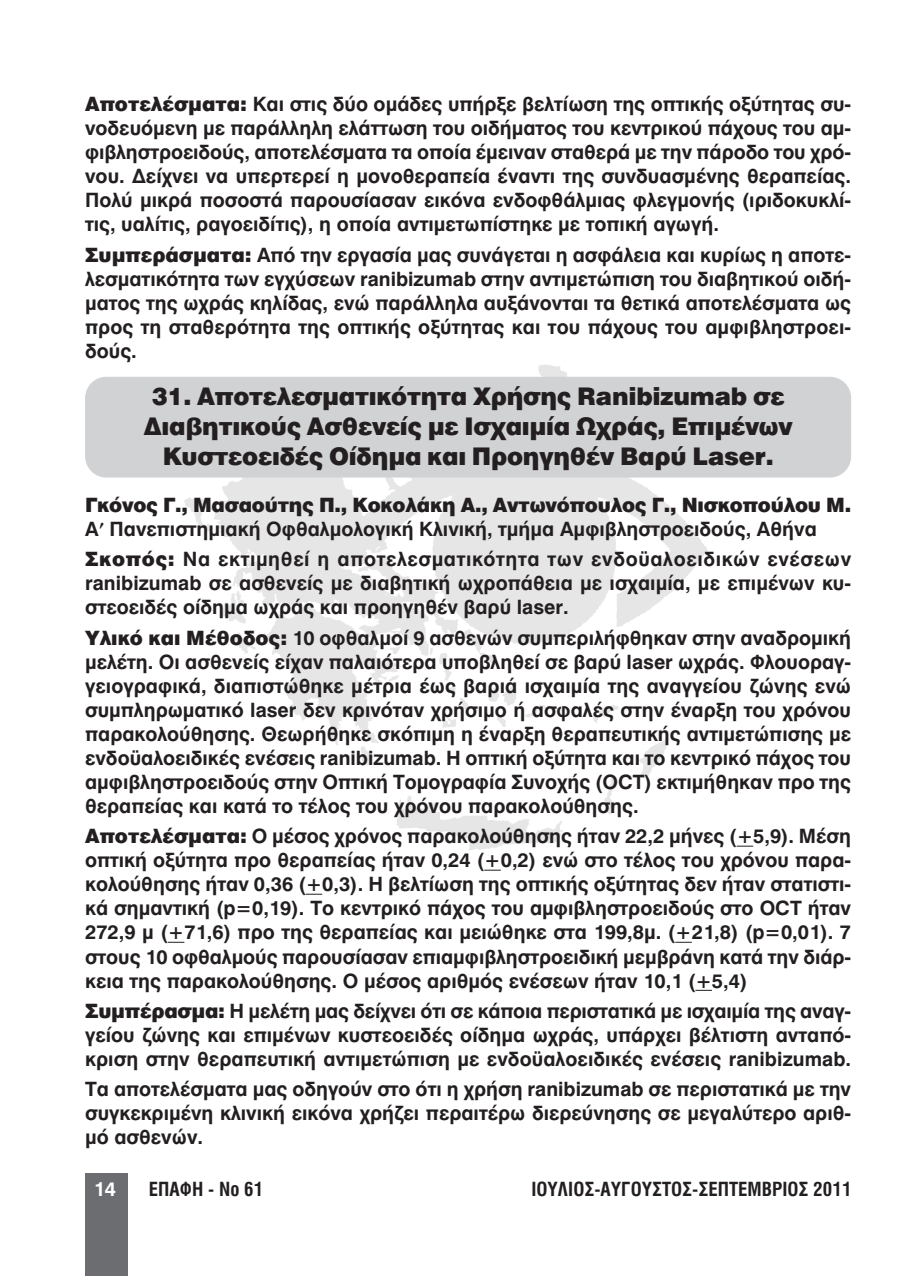
<style>
.page{position:relative;width:915px;height:1276px;background:#fff}
.page>*{position:absolute;margin:0;border:0;box-sizing:border-box;transform-origin:0 0}
.t1{font:900 24px/30px "UB Helvetica";letter-spacing:-.01em;color:#231f20;text-align:center}
.t2{font:19.5px/24px "UB Helvetica Bold";color:#231f20;text-align:justify}
.t3{font:900 19.5px "UB Helvetica";letter-spacing:-.01em;color:#231f20}
.t4{font:19.5px "UB Helvetica Cond Bold";color:#231f20}
.t5{font:19.5px "UB Helvetica Bold";color:#fff}
.s1{font-family:"UB Helvetica";font-weight:900}
.s2{font-family:"UB Optima Bold"}
</style>
<div class="page">
<img style="left:154px;top:364px;width:628px;height:507px">
<div style="left:85px;top:1174px;width:43px;height:102px;background:#6c6d70"></div>
<svg style="left:736px;top:846px;width:16px;height:1px"></svg>
<svg style="left:484px;top:870px;width:16px;height:1px"></svg>
<svg style="left:305px;top:894px;width:17px;height:1px"></svg>
<svg style="left:168px;top:942px;width:16px;height:1px"></svg>
<svg style="left:675px;top:942px;width:16px;height:1px"></svg>
<svg style="left:695px;top:990px;width:16px;height:1px"></svg>
<div style="left:85px;top:377px;width:765px;height:100px;background:#d1d2d4;border-radius:21px"></div>
<p class="t2" style="left:85px;top:92px;width:767px"><span class="s1">Αποτελέσµατα:</span> Και στις δύο οµάδες υπήρξε βελτίωση της οπτικής οξύτητας συ&shy;νοδευόµενη µε παράλληλη ελάττωση του οιδήµατος του κεντρικού πάχους του αµ&shy;φιβληστροειδούς, αποτελέσµατα τα οποία έµειναν σταθερά µε την πάροδο του χρό&shy;νου. ∆είχνει να υπερτερεί η µονοθεραπεία έναντι της συνδυασµένης θεραπείας.<br>Πολύ µικρά ποσοστά παρουσίασαν εικόνα ενδοφθάλµιας φλεγµονής (ιριδοκυκλί&shy;τις, υαλίτις, ραγοειδίτις), η οποία αντιµετωπίστηκε µε τοπική αγωγή.</p>
<p class="t2" style="left:85px;top:243px;width:767px"><span class="s1">Συµπεράσµατα:</span> Από την εργασία µας συνάγεται η ασφάλεια και κυρίως η αποτε&shy;λεσµατικότητα των εγχύσεων ranibizumab στην αντιµετώπιση του διαβητικού οιδή&shy;µατος της ωχράς κηλίδας, ενώ παράλληλα αυξάνονται τα θετικά αποτελέσµατα ως προς τη σταθερότητα της οπτικής οξύτητας και του πάχους του αµφιβληστροει&shy;δούς.</p>
<p class="t1" style="left:144px;top:381px;width:650px">31. Αποτελεσµατικότητα Χρήσης Ranibizumab σε ∆ιαβητικούς Ασθενείς µε Ισχαιµία Ωχράς, Επιµένων<br>Κυστεοειδές Οίδηµα και Προηγηθέν Βαρύ Laser.</p>
<p class="t3" style="left:85px;top:493px;width:767px">Γκόνος Γ., Μασαούτης Π., Κοκολάκη Α., Αντωνόπουλος Γ., Νισκοπούλου Μ.</p>
<p class="t2" style="left:85px;top:513px;width:767px;line-height:30.5px">Α<span class="s2">’</span> Πανεπιστηµιακή Οφθαλµολογική Κλινική, τµήµα Αµφιβληστροειδούς, Αθήνα<br><span class="s1">Σκοπός:</span> Να εκτιµηθεί η αποτελεσµατικότητα των ενδοϋαλοειδικών ενέσεων</p>
<p class="t2" style="left:85px;top:571px;width:767px">ranibizumab σε ασθενείς µε διαβητική ωχροπάθεια µε ισχαιµία, µε επιµένων κυ&shy;στεοειδές οίδηµα ωχράς και προηγηθέν βαρύ laser.</p>
<p class="t2" style="left:85px;top:625px;width:767px"><span class="s1">Υλικό και Μέθοδος:</span> 10 οφθαλµοί 9 ασθενών συµπεριλήφθηκαν στην αναδροµική µελέτη. Οι ασθενείς είχαν παλαιότερα υποβληθεί σε βαρύ laser ωχράς. Φλουοραγ&shy;γειογραφικά, διαπιστώθηκε µέτρια έως βαριά ισχαιµία της αναγγείου ζώνης ενώ συµπληρωµατικό laser δεν κρινόταν χρήσιµο ή ασφαλές στην έναρξη του χρόνου παρακολούθησης. Θεωρήθηκε σκόπιµη η έναρξη θεραπευτικής αντιµετώπισης µε ενδοϋαλοειδικές ενέσεις ranibizumab. Η οπτική οξύτητα και το κεντρικό πάχος του αµφιβληστροειδούς στην Οπτική Τοµογραφία Συνοχής (OCT) εκτιµήθηκαν προ της θεραπείας και κατά το τέλος του χρόνου παρακολούθησης.</p>
<p class="t2" style="left:85px;top:824px;width:767px"><span class="s1">Αποτελέσµατα:</span> Ο µέσος χρόνος παρακολούθησης ήταν 22,2 µήνες (+5,9). Μέση οπτική οξύτητα προ θεραπείας ήταν 0,24 (+0,2) ενώ στο τέλος του χρόνου παρα&shy;κολούθησης ήταν 0,36 (+0,3). Η βελτίωση της οπτικής οξύτητας δεν ήταν στατιστι&shy;κά σηµαντική (p=0,19). Το κεντρικό πάχος του αµφιβληστροειδούς στο OCT ήταν 272,9 µ (+71,6) προ της θεραπείας και µειώθηκε στα 199,8µ. (+21,8) (p=0,01). 7 στους 10 οφθαλµούς παρουσίασαν επιαµφιβληστροειδική µεµβράνη κατά την διάρ&shy;κεια της παρακολούθησης. Ο µέσος αριθµός ενέσεων ήταν 10,1 (+5,4)</p>
<p class="t2" style="left:85px;top:998px;width:767px"><span class="s1">Συµπέρασµα:</span> Η µελέτη µας δείχνει ότι σε κάποια περιστατικά µε ισχαιµία της αναγ&shy;γείου ζώνης και επιµένων κυστεοειδές οίδηµα ωχράς, υπάρχει βέλτιστη ανταπό&shy;κριση στην θεραπευτική αντιµετώπιση µε ενδοϋαλοειδικές ενέσεις ranibizumab.</p>
<p class="t2" style="left:85px;top:1077px;width:767px">Τα αποτελέσµατα µας οδηγούν στο ότι η χρήση ranibizumab σε περιστατικά µε την συγκεκριµένη κλινική εικόνα χρήζει περαιτέρω διερεύνησης σε µεγαλύτερο αριθ&shy;µό ασθενών.</p>
<p class="t5" style="left:94px;top:1176px;width:24px">14</p>
<p class="t4" style="left:149px;top:1178px;width:116px">EΠΑΦΗ - Νο 61</p>
<p class="t4" style="left:531px;top:1178px;width:321px">ΙΟΥΛΙΟΣ-ΑΥΓΟΥΣΤΟΣ-ΣΕΠΤΕΜΒΡΙΟΣ 2011</p>
</div>
